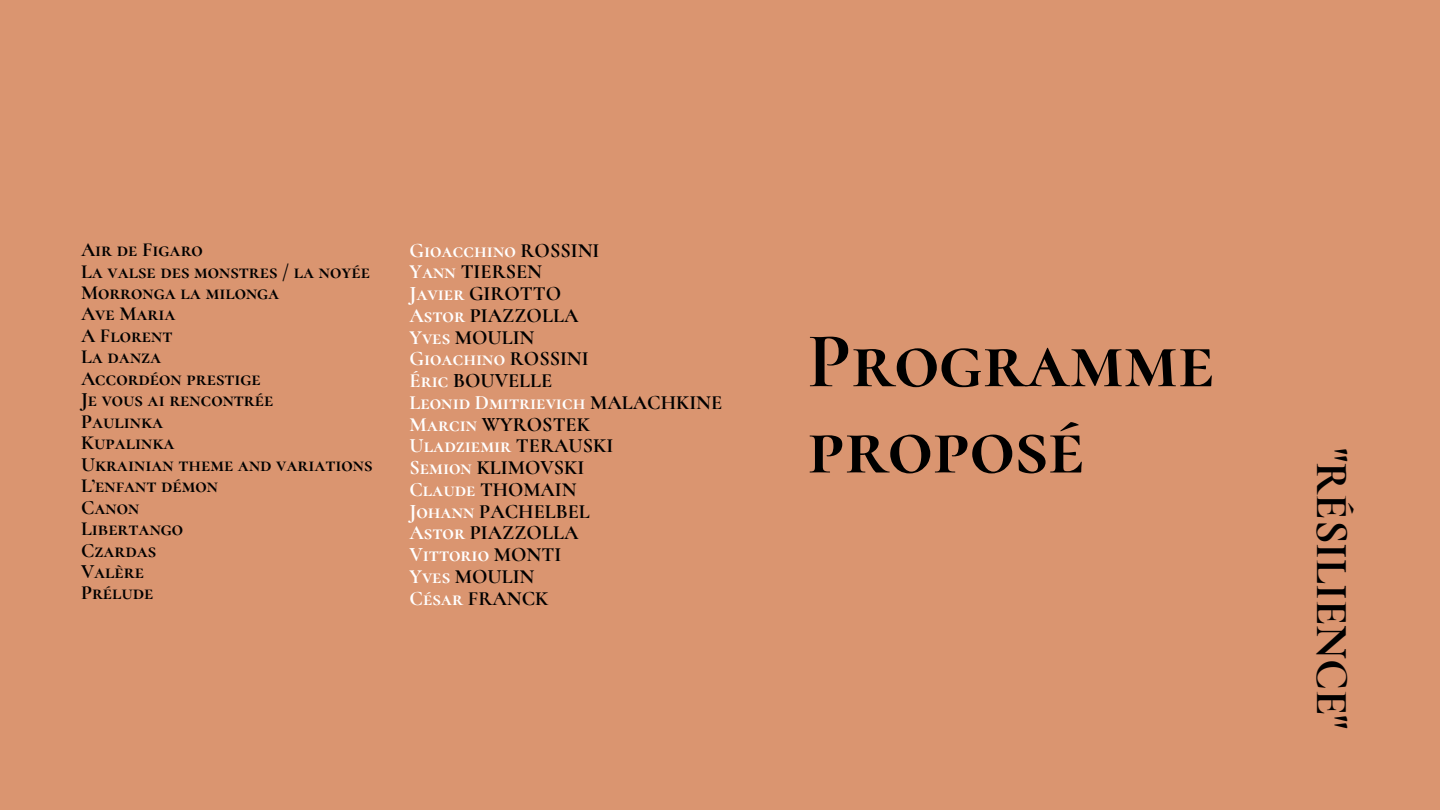
<style>
.page{position:relative;width:1440px;height:810px;background:#da9570}
.page>*{position:absolute;margin:0;border:0;box-sizing:border-box;transform-origin:0 0}
.t1{font:700 79px/86.2px "Cormorant SC";color:#000}
.t2{font:700 46px "Cormorant SC";color:#000}
.t3{font:700 20.2px/21.8px "Cormorant SC";color:#000}
.t4{font:700 20px/21.5px "Cormorant SC";color:#000}
.s1{color:#fff}
</style>
<div class="page">
<p class="t4" style="left:81px;top:239px;width:293px">Air de Figaro<br>La valse des monstres / la noyée<br>Morronga la milonga<br>Ave Maria<br>A Florent<br>La danza<br>Accordéon prestige<br>Je vous ai rencontrée<br>Paulinka<br>Kupalinka<br>Ukrainian theme and variations<br>L’enfant démon<br>Canon<br>Libertango<br>Czardas<br>Valère<br>Prélude</p>
<p class="t3" style="left:410px;top:239px;width:314px"><span class="s1">Gioacchino</span> ROSSINI<br><span class="s1">Yann</span> TIERSEN<br><span class="s1">Javier</span> GIROTTO<br><span class="s1">Astor</span> PIAZZOLLA<br><span class="s1">Yves</span> MOULIN<br><span class="s1">Gioachino</span> ROSSINI<br><span class="s1">Éric</span> BOUVELLE<br><span class="s1">Leonid Dmitrievich</span> MALACHKINE<br><span class="s1">Marcin</span> WYROSTEK<br><span class="s1">Uladziemir</span> TERAUSKI<br><span class="s1">Semion</span> KLIMOVSKI</p>
<p class="t4" style="left:410px;top:479px;width:168px"><span class="s1">Claude</span> THOMAIN</p>
<p class="t3" style="left:410px;top:500px;width:182px"><span class="s1">Johann</span> PACHELBEL<br><span class="s1">Astor</span> PIAZZOLLA<br><span class="s1">Vittorio</span> MONTI<br><span class="s1">Yves</span> MOULIN<br><span class="s1">César</span> FRANCK</p>
<h1 class="t1" style="left:807px;top:318px;width:409px">Programme proposé</h1>
<h2 class="t2" style="left:1360px;top:448px;width:282px;rotate:90deg">"RÉSILIENCE"</h2>
</div>
